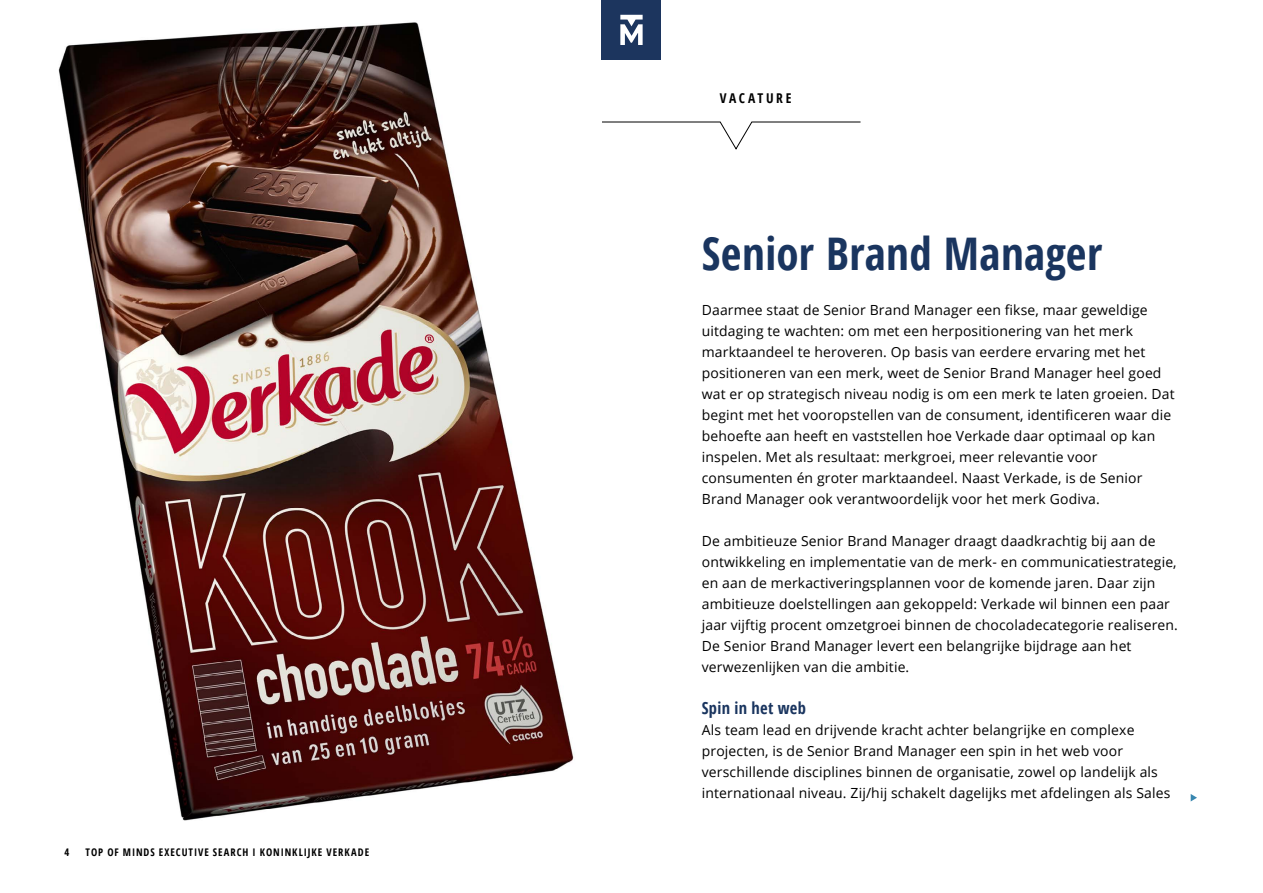
<style>
.page{position:relative;width:1263px;height:893px;background:#fff}
.page>*{position:absolute;margin:0;border:0;box-sizing:border-box;transform-origin:0 0}
.t1{font:700 condensed 45px "Open Sans";letter-spacing:.01em;color:#1a355f}
.t2{font:700 condensed 16.5px "Open Sans";letter-spacing:.015em;color:#1a355f}
.t3{font:13.95px/21px "Open Sans";letter-spacing:.01em;color:#000}
.t4{font:700 condensed 13.5px "Open Sans";letter-spacing:.2em;color:#000}
.t5{font:700 condensed 10.5px "Open Sans";letter-spacing:.095em;color:#000}
</style>
<div class="page">
<svg style="left:602px;top:122px;width:259px;height:28px"></svg>
<img style="left:58px;top:22px;width:517px;height:799px">
<svg style="left:1191px;top:794px;width:6px;height:7px"></svg>
<div style="left:601px;top:0;width:60px;height:60px;background:#1c355e"></div>
<svg style="left:620px;top:15px;width:23px;height:30px"></svg>
<p class="t5" style="left:64px;top:845px;width:6px">4</p>
<p class="t5" style="left:86px;top:845px;width:285px">TOP OF MINDS EXECUTIVE SEARCH I KONINKLIJKE VERKADE</p>
<p class="t4" style="left:720px;top:89px;width:73px">VACATURE</p>
<h1 class="t1" style="left:702px;top:222px;width:402px">Senior Brand Manager</h1>
<p class="t3" style="left:702px;top:299px;width:474px">Daarmee staat de Senior Brand Manager een fikse, maar geweldige uitdaging te wachten: om met een herpositionering van het merk marktaandeel te heroveren. Op basis van eerdere ervaring met het positioneren van een merk, weet de Senior Brand Manager heel goed wat er op strategisch niveau nodig is om een merk te laten groeien. Dat begint met het vooropstellen van de consument, identificeren waar die behoefte aan heeft en vaststellen hoe Verkade daar optimaal op kan inspelen. Met als resultaat: merkgroei, meer relevantie voor consumenten én groter marktaandeel. Naast Verkade, is de Senior Brand Manager ook verantwoordelijk voor het merk Godiva.</p>
<p class="t3" style="left:702px;top:530px;width:478px">De ambitieuze Senior Brand Manager draagt daadkrachtig bij aan de ontwikkeling en implementatie van de merk- en communicatiestrategie, en aan de merkactiveringsplannen voor de komende jaren. Daar zijn ambitieuze doelstellingen aan gekoppeld: Verkade wil binnen een paar jaar vijftig procent omzetgroei binnen de chocoladecategorie realiseren.<br>De Senior Brand Manager levert een belangrijke bijdrage aan het verwezenlijken van die ambitie.</p>
<p class="t2" style="left:702px;top:696px;width:106px">Spin in het web</p>
<p class="t3" style="left:702px;top:719px;width:470px">Als team lead en drijvende kracht achter belangrijke en complexe projecten, is de Senior Brand Manager een spin in het web voor verschillende disciplines binnen de organisatie, zowel op landelijk als internationaal niveau. Zij/hij schakelt dagelijks met afdelingen als Sales</p>
</div>
